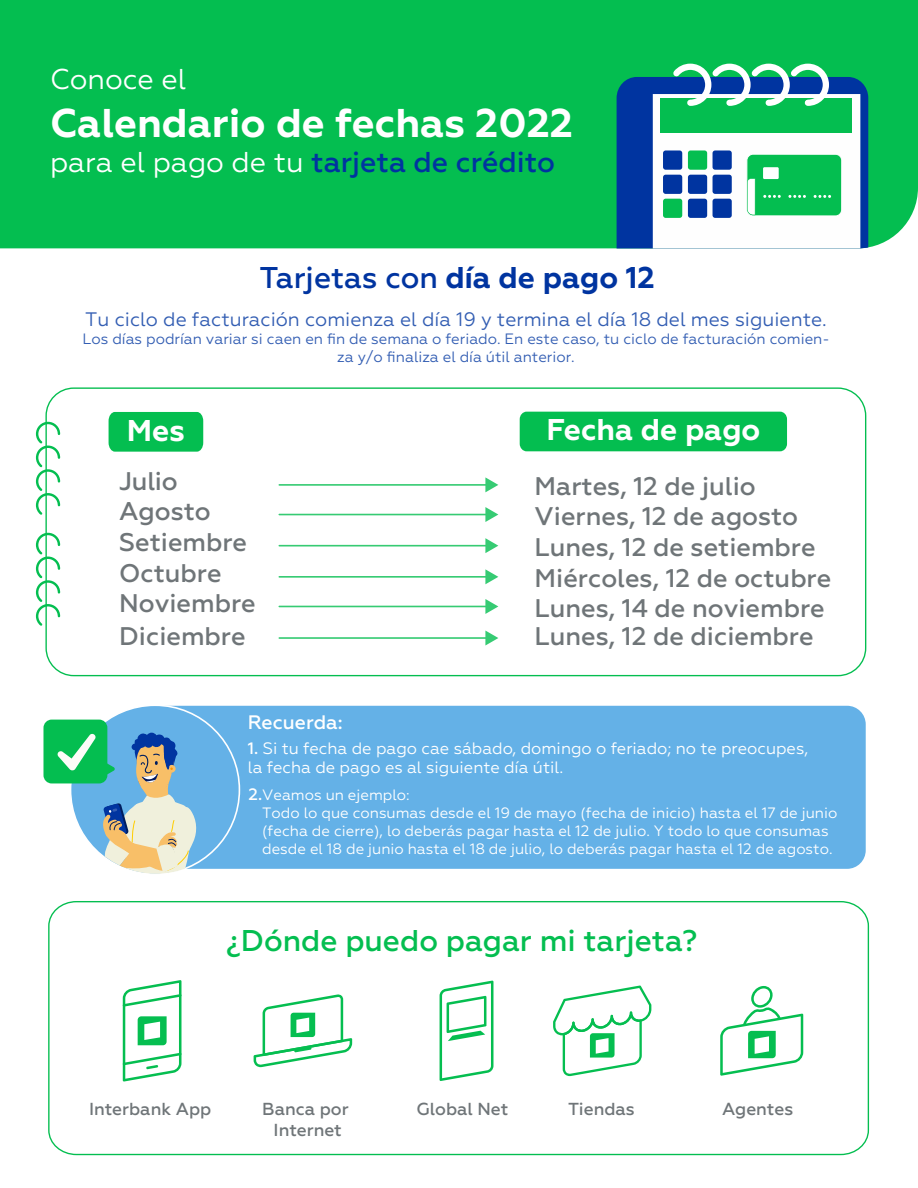
<style>
.page{position:relative;width:918px;height:1188px;background:#fff}
.page>*{position:absolute;margin:0;border:0;box-sizing:border-box;transform-origin:0 0}
.t1{font:700 40.05px "Geometria";color:#fff}
.t2{font:500 30px "Geometria";color:#04be50}
.t3{font:500 30px "Geometria";color:#0034a0}
.t4{font:700 30px "Geometria";color:#fff}
.t5{font:500 28.65px "Geometria";color:#0034a0}
.t6{font:28.65px "Geometria";color:#fff}
.t7{font:500 25.5px/30.9px "Geometria";color:#6f7578}
.t8{font:19.5px "Geometria";color:#335eb3}
.t9{font:500 19.5px "Geometria";color:#fff}
.t10{font:500 17.4px/20.9px "Geometria";color:#6f7578;text-align:center}
.t11{font:16.5px/19.8px "Geometria";color:#fff}
.t12{font:15px/18px "Geometria";color:#fff}
.t13{font:15px/18px "Geometria";color:#335eb3;text-align:center}
.s1{font-weight:400;color:#fff}
.s2{font-weight:700}
.s3{font-weight:500}
.s4{font-weight:500;font-size:16.5px}
</style>
<div class="page">
<div style="left:0;top:0;width:918px;height:248px;background:#04be50"></div>
<svg style="left:617px;top:60px;width:251px;height:188px"></svg>
<div style="left:763px;top:167px;width:16px;height:12px;background:#fff"></div>
<svg style="left:35px;top:421px;width:26px;height:96px"></svg>
<svg style="left:35px;top:532px;width:26px;height:96px"></svg>
<hr style="left:279px;top:484px;width:209px;height:2px;background:#36cb73">
<svg style="left:485px;top:477px;width:13px;height:15px"></svg>
<hr style="left:279px;top:514px;width:209px;height:1px;background:#36cb73">
<svg style="left:485px;top:507px;width:13px;height:15px"></svg>
<hr style="left:279px;top:545px;width:209px;height:2px;background:#36cb73">
<svg style="left:485px;top:538px;width:13px;height:15px"></svg>
<hr style="left:279px;top:576px;width:209px;height:2px;background:#36cb73">
<svg style="left:485px;top:569px;width:13px;height:15px"></svg>
<hr style="left:279px;top:606px;width:209px;height:1px;background:#36cb73">
<svg style="left:485px;top:599px;width:13px;height:15px"></svg>
<hr style="left:279px;top:637px;width:209px;height:2px;background:#36cb73">
<svg style="left:485px;top:631px;width:13px;height:15px"></svg>
<div style="left:520px;top:412px;width:267px;height:39px;background:#04be50;border-radius:7px"></div>
<div style="left:109px;top:412px;width:94px;height:40px;background:#04be50"></div>
<svg style="left:48px;top:901px;width:822px;height:255px"></svg>
<svg style="left:440px;top:981px;width:53px;height:100px"></svg>
<svg style="left:123px;top:980px;width:59px;height:102px"></svg>
<svg style="left:553px;top:985px;width:98px;height:91px"></svg>
<svg style="left:254px;top:994px;width:98px;height:73px"></svg>
<svg style="left:720px;top:986px;width:83px;height:90px"></svg>
<div style="left:175px;top:706px;width:691px;height:163px;background:#64b1e7"></div>
<div style="left:71px;top:705px;width:168px;height:169px;background:#64b1e7;border-radius:50%"></div>
<div style="left:43px;top:720px;width:64px;height:63px;background:#04be50;border-radius:8px"></div>
<svg style="left:57px;top:733px;width:141px;height:141px"></svg>
<h3 class="t6" style="left:50px;top:62px;width:138px">Conoce el</h3>
<h1 class="t1" style="left:50px;top:99px;width:525px">Calendario de fechas 2022</h1>
<h3 class="t5" style="left:50px;top:145px;width:506px"><span class="s1">para el pago de tu</span> tarjeta de crédito</h3>
<h2 class="t3" style="left:259px;top:260px;width:397px">Tarjetas con <span class="s2">día de pago 12</span></h2>
<h3 class="t8" style="left:85px;top:308px;width:743px">Tu ciclo de facturación comienza el día 19 y termina el día 18 del mes siguiente.</h3>
<p class="t13" style="left:82px;top:330px;width:749px">Los días podrían variar si caen en fin de semana o feriado. En este caso, tu ciclo de facturación comien&shy;za y/o finaliza el día útil anterior.</p>
<h2 class="t4" style="left:127px;top:412px;width:59px">Mes</h2>
<h2 class="t4" style="left:546px;top:412px;width:215px">Fecha de pago</h2>
<h3 class="t7" style="left:119px;top:466px;width:138px">Julio<br>Agosto<br>Setiembre<br>Octubre<br>Noviembre<br>Diciembre</h3>
<h3 class="t7" style="left:535px;top:471px;width:298px">Martes, 12 de julio<br>Viernes, 12 de agosto<br>Lunes, 12 de setiembre<br>Miércoles, 12 de octubre<br>Lunes, 14 de noviembre</h3>
<h3 class="t7" style="left:535px;top:621px;width:280px">Lunes, 12 de diciembre</h3>
<h3 class="t9" style="left:248px;top:711px;width:97px">Recuerda:</h3>
<p class="t11" style="left:248px;top:738px;width:562px"><span class="s3">1.</span> Si tu fecha de pago cae sábado, domingo o feriado; no te preocupes, la fecha de pago es al siguiente día útil.</p>
<p class="t12" style="left:262px;top:786px;width:577px;text-indent:-14px"><span class="s4">2.</span>Veamos un ejemplo:<br>Todo lo que consumas desde el 19 de mayo (fecha de inicio) hasta el 17 de junio (fecha de cierre), lo deberás pagar hasta el 12 de julio. Y todo lo que consumas desde el 18 de junio hasta el 18 de julio, lo deberás pagar hasta el 12 de agosto.</p>
<h2 class="t2" style="left:226px;top:923px;width:473px">¿Dónde puedo pagar mi tarjeta?</h2>
<p class="t10" style="left:89px;top:1098px;width:124px">Interbank App</p>
<p class="t10" style="left:262px;top:1098px;width:88px">Banca por<br>Internet</p>
<p class="t10" style="left:416px;top:1098px;width:93px">Global Net</p>
<p class="t10" style="left:568px;top:1098px;width:68px">Tiendas</p>
<p class="t10" style="left:722px;top:1098px;width:73px">Agentes</p>
</div>
